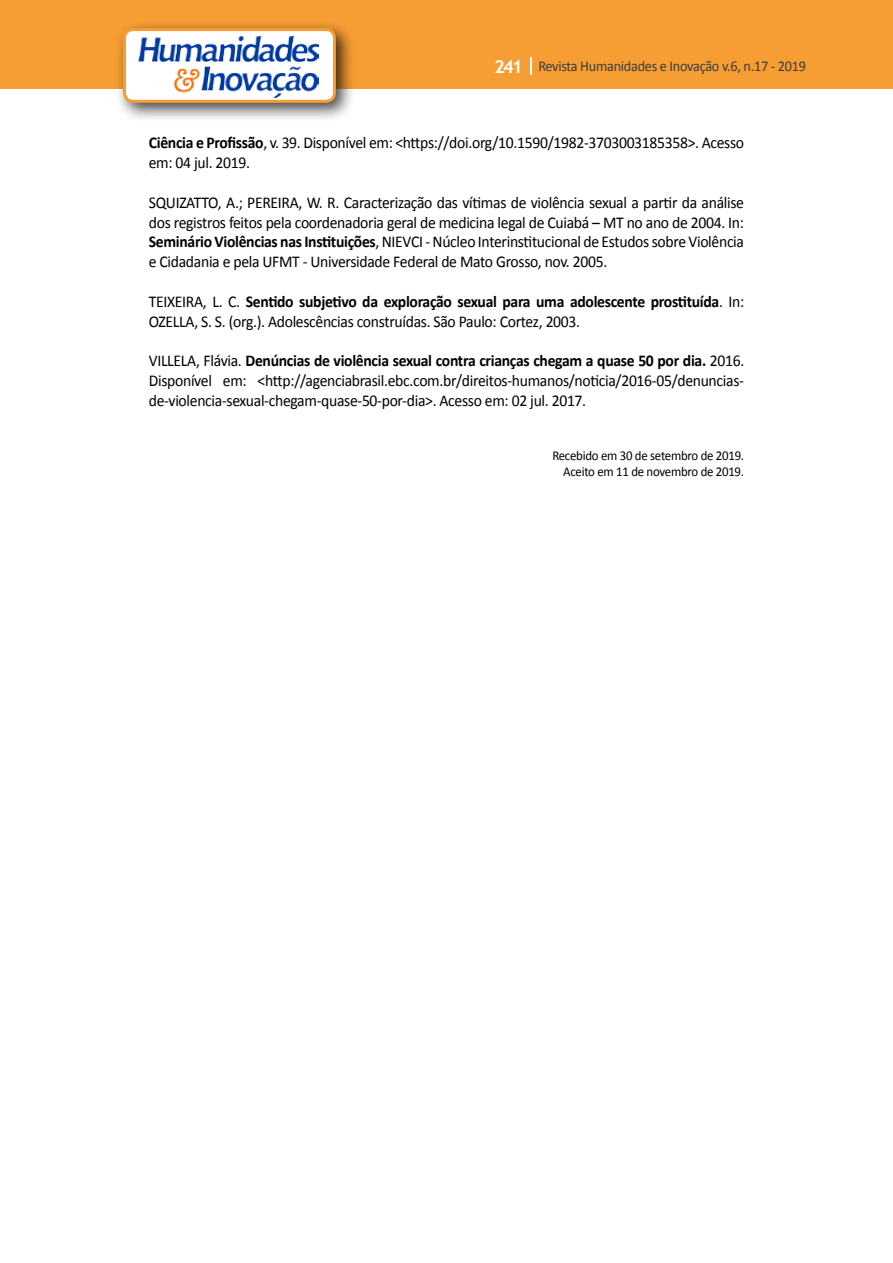
<style>
.page{position:relative;width:893px;height:1263px;background:#fff}
.page>*{position:absolute;margin:0;border:0;box-sizing:border-box;transform-origin:0 0}
.t1{font:16.5px/19.8px "Calibri";letter-spacing:-.02em;color:#000;scale:.95 1}
.t2{font:15px "Calibri";letter-spacing:-.02em;color:#3c3c3b;scale:.95 1}
.t3{font:13.5px/16.2px "Calibri";letter-spacing:-.02em;color:#000;text-align:right;scale:.95 1}
.s1{font-family:"Trebuchet MS";font-weight:700;font-size:18px;color:#fff}
.s2{font-weight:700}
</style>
<div class="page">
<div style="left:0;top:0;width:893px;height:88px;background:#f69e34"></div>
<svg style="left:530px;top:57px;width:2px;height:18px"></svg>
<div style="left:115px;top:20px;width:241px;height:103px;background:#000;opacity:.75"></div>
<div style="left:125px;top:30px;width:209px;height:71px;background:#fff;border-radius:9px"></div>
<img style="left:138px;top:35px;width:181px;height:62px">
<div style="left:123px;top:28px;width:213px;height:75px;border:3px solid #f69e34;border-radius:9px"></div>
<p class="t2" style="left:495px;top:57px;width:329px"><span class="s1">241</span> Revista Humanidades e Inovação v.6, n.17 - 2019</p>
<p class="t1" style="left:149px;top:133px;width:628px"><span class="s2">Ciência e Profissão</span>, v. 39. Disponível em: &lt;https://doi.org/10.1590/1982-3703003185358&gt;. Acesso em: 04 jul. 2019.</p>
<p class="t1" style="left:149px;top:193px;width:628px;text-align:justify">SQUIZATTO, A.; PEREIRA, W. R. Caracterização das vítimas de violência sexual a partir da análise dos registros feitos pela coordenadoria geral de medicina legal de Cuiabá – MT no ano de 2004. In:<br><span class="s2">Seminário Violências nas Instituições</span>, NIEVCI - Núcleo Interinstitucional de Estudos sobre Violência e Cidadania e pela UFMT - Universidade Federal de Mato Grosso, nov. 2005.</p>
<p class="t1" style="left:149px;top:292px;width:628px">TEIXEIRA, L. C. <span class="s2">Sentido subjetivo da exploração sexual para uma adolescente prostituída</span>. In:<br>OZELLA, S. S. (org.). Adolescências construídas. São Paulo: Cortez, 2003.</p>
<p class="t1" style="left:149px;top:351px;width:628px;text-align:justify">VILLELA, Flávia. <span class="s2">Denúncias de violência sexual contra crianças chegam a quase 50 por dia.</span> 2016.<br>Disponível em: &lt;http://agenciabrasil.ebc.com.br/direitos-humanos/noticia/2016-05/denuncias&shy;de-violencia-sexual-chegam-quase-50-por-dia&gt;. Acesso em: 02 jul. 2017.</p>
<p class="t3" style="left:552px;top:447px;width:203px">Recebido em 30 de setembro de 2019.<br>Aceito em 11 de novembro de 2019.</p>
</div>
